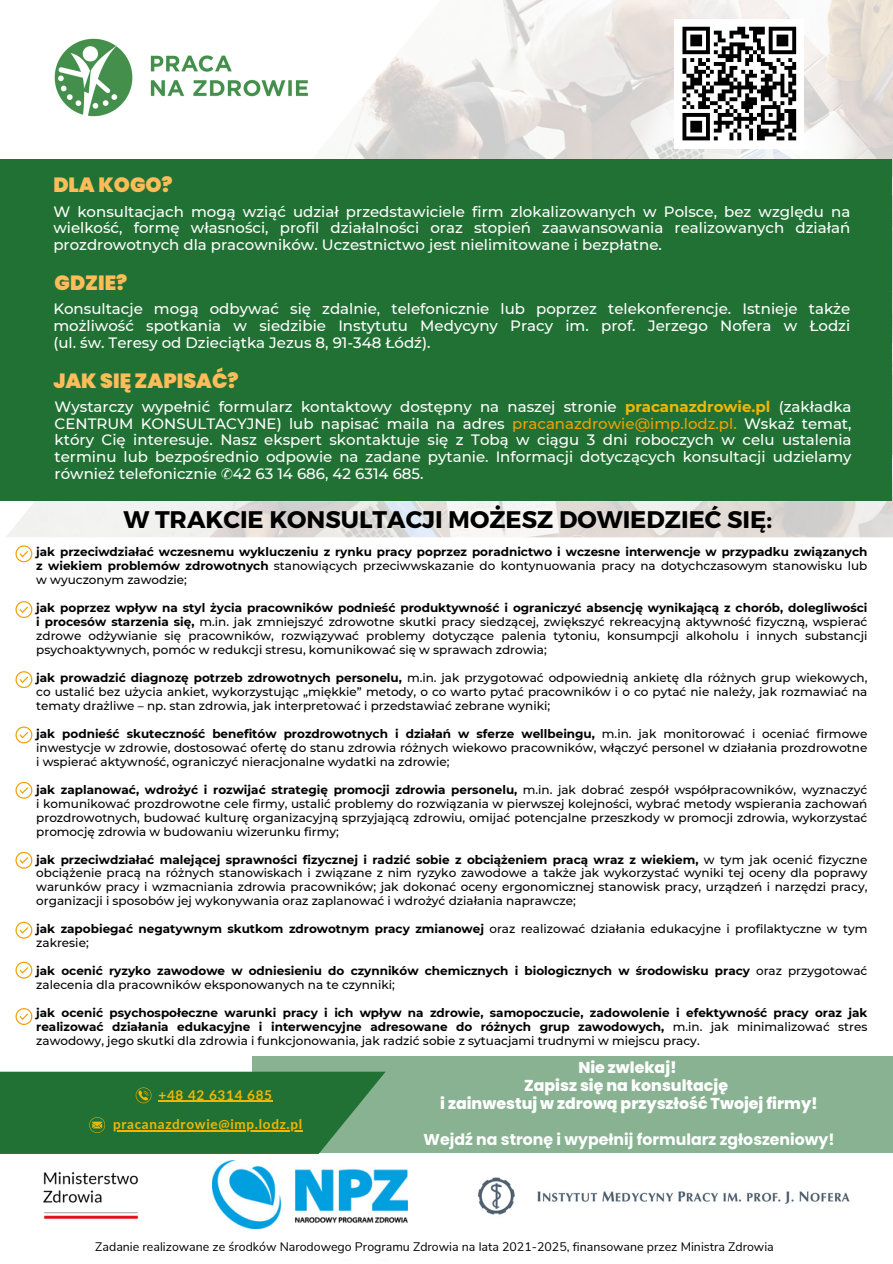
<style>
.page{position:relative;width:893px;height:1264px;background:#fff}
.page>*{position:absolute;margin:0;border:0;box-sizing:border-box;transform-origin:0 0}
.t1{font:700 24px "Montserrat";color:#000}
.t2{font:900 20.55px "Poppins";color:#ffbd59}
.t3{font:800 15.75px "Poppins";color:#fff}
.t4{font:700 15.75px "Poppins";color:#fff}
.t5{font:500 15px/16.8px "Montserrat";color:#fff;text-align:justify}
.t6{font:700 13.5px "Lato";letter-spacing:.05em;color:#f2b705}
.t7{font:12.45px "Nunito Sans";color:#000}
.t8{font:500 12px/14px "Montserrat";color:#000;text-align:justify}
.t9{font:700 12px/14px "Montserrat";color:#000;text-align:justify}
.s1{font-weight:700;color:#f2b705}
.s2{color:#f29f05}
.s3{font-family:"Free Serif";font-weight:400}
.s4{font-weight:500}
.s5{font-weight:700}
</style>
<div class="page">
<img style="left:5px;top:0;width:887px;height:537px">
<div style="left:251px;top:1056px;width:641px;height:195px;background:#88b291"></div>
<svg style="left:15px;top:545px;width:17px;height:17px"></svg>
<img style="left:31px;top:10px;width:296px;height:138px">
<div style="left:0;top:159px;width:891px;height:341px;background:#227134"></div>
<div style="left:674px;top:19px;width:129px;height:129px;background:#fff"></div>
<svg style="left:682px;top:26px;width:115px;height:115px"></svg>
<svg style="left:15px;top:601px;width:17px;height:17px"></svg>
<svg style="left:15px;top:671px;width:17px;height:17px"></svg>
<svg style="left:15px;top:726px;width:17px;height:17px"></svg>
<svg style="left:15px;top:781px;width:17px;height:17px"></svg>
<svg style="left:15px;top:851px;width:17px;height:17px"></svg>
<svg style="left:15px;top:921px;width:17px;height:17px"></svg>
<svg style="left:15px;top:961px;width:17px;height:17px"></svg>
<svg style="left:15px;top:1008px;width:17px;height:16px"></svg>
<svg style="left:0;top:1071px;width:385px;height:82px;background:#2e783c"></svg>
<hr style="left:158px;top:1100px;width:115px;height:1px;background:#f2b705">
<hr style="left:113px;top:1130px;width:190px;height:1px;background:#f2b705">
<div style="left:0;top:1153px;width:891px;height:105px;background:#fff"></div>
<img style="left:43px;top:1171px;width:96px;height:49px">
<img style="left:213px;top:1160px;width:194px;height:68px">
<img style="left:478px;top:1177px;width:372px;height:38px">
<p class="t2" style="left:53px;top:171px;width:121px">DLA KOGO?</p>
<p class="t5" style="left:53px;top:203px;width:798px">W konsultacjach mogą wziąć udział przedstawiciele firm zlokalizowanych w Polsce, bez względu na wielkość, formę własności, profil działalności oraz stopień zaawansowania realizowanych działań prozdrowotnych dla pracowników. Uczestnictwo jest nielimitowane i bezpłatne.</p>
<p class="t2" style="left:55px;top:268px;width:74px">GDZIE?</p>
<p class="t5" style="left:53px;top:300px;width:798px">Konsultacje mogą odbywać się zdalnie, telefonicznie lub poprzez telekonferencje. Istnieje także możliwość spotkania w siedzibie Instytutu Medycyny Pracy im. prof. Jerzego Nofera w Łodzi (ul. św. Teresy od Dzieciątka Jezus 8, 91-348 Łódź).</p>
<p class="t2" style="left:53px;top:366px;width:187px">JAK SIĘ ZAPISAĆ?</p>
<p class="t5" style="left:55px;top:398px;width:798px">Wystarczy wypełnić formularz kontaktowy dostępny na naszej stronie <span class="s1">pracanazdrowie.pl</span> (zakładka CENTRUM KONSULTACYJNE) lub napisać maila na adres <span class="s2">pracanazdrowie@imp.lodz.pl.</span> Wskaż temat, który Cię interesuje. Nasz ekspert skontaktuje się z Tobą w ciągu 3 dni roboczych w celu ustalenia terminu lub bezpośrednio odpowie na zadane pytanie. Informacji dotyczących konsultacji udzielamy również telefonicznie <span class="s3">✆</span>42 63 14 686, 42 6314 685.</p>
<p class="t1" style="left:123px;top:504px;width:650px">W TRAKCIE KONSULTACJI MOŻESZ DOWIEDZIEĆ SIĘ:</p>
<p class="t9" style="left:36px;top:544px;width:832px">jak przeciwdziałać wczesnemu wykluczeniu z rynku pracy poprzez poradnictwo i wczesne interwencje w przypadku związanych z wiekiem problemów zdrowotnych <span class="s4">stanowiących przeciwwskazanie do kontynuowania pracy na dotychczasowym stanowisku lub w wyuczonym zawodzie;</span></p>
<p class="t8" style="left:36px;top:600px;width:832px"><span class="s5">jak poprzez wpływ na styl życia pracowników podnieść produktywność i ograniczyć absencję wynikającą z chorób, dolegliwości i procesów starzenia się,</span> m.in. jak zmniejszyć zdrowotne skutki pracy siedzącej, zwiększyć rekreacyjną aktywność fizyczną, wspierać zdrowe odżywianie się pracowników, rozwiązywać problemy dotyczące palenia tytoniu, konsumpcji alkoholu i innych substancji psychoaktywnych, pomóc w redukcji stresu, komunikować się w sprawach zdrowia;</p>
<p class="t8" style="left:36px;top:670px;width:832px"><span class="s5">jak prowadzić diagnozę potrzeb zdrowotnych personelu,</span> m.in. jak przygotować odpowiednią ankietę dla różnych grup wiekowych, co ustalić bez użycia ankiet, wykorzystując „miękkie” metody, o co warto pytać pracowników i o co pytać nie należy, jak rozmawiać na tematy drażliwe – np. stan zdrowia, jak interpretować i przedstawiać zebrane wyniki;</p>
<p class="t8" style="left:36px;top:726px;width:832px"><span class="s5">jak podnieść skuteczność benefitów prozdrowotnych i działań w sferze wellbeingu,</span> m.in. jak monitorować i oceniać firmowe inwestycje w zdrowie, dostosować ofertę do stanu zdrowia różnych wiekowo pracowników, włączyć personel w działania prozdrowotne i wspierać aktywność, ograniczyć nieracjonalne wydatki na zdrowie;</p>
<p class="t8" style="left:36px;top:782px;width:832px"><span class="s5">jak zaplanować, wdrożyć i rozwijać strategię promocji zdrowia personelu,</span> m.in. jak dobrać zespół współpracowników, wyznaczyć i komunikować prozdrowotne cele firmy, ustalić problemy do rozwiązania w pierwszej kolejności, wybrać metody wspierania zachowań prozdrowotnych, budować kulturę organizacyjną sprzyjającą zdrowiu, omijać potencjalne przeszkody w promocji zdrowia, wykorzystać promocję zdrowia w budowaniu wizerunku firmy;</p>
<p class="t8" style="left:36px;top:852px;width:832px"><span class="s5">jak przeciwdziałać malejącej sprawności fizycznej i radzić sobie z obciążeniem pracą wraz z wiekiem,</span> w tym jak ocenić fizyczne obciążenie pracą na różnych stanowiskach i związane z nim ryzyko zawodowe a także jak wykorzystać wyniki tej oceny dla poprawy warunków pracy i wzmacniania zdrowia pracowników; jak dokonać oceny ergonomicznej stanowisk pracy, urządzeń i narzędzi pracy, organizacji i sposobów jej wykonywania oraz zaplanować i wdrożyć działania naprawcze;</p>
<p class="t8" style="left:36px;top:922px;width:832px"><span class="s5">jak zapobiegać negatywnym skutkom zdrowotnym pracy zmianowej</span> oraz realizować działania edukacyjne i profilaktyczne w tym zakresie;</p>
<p class="t9" style="left:36px;top:964px;width:832px">jak ocenić ryzyko zawodowe w odniesieniu do czynników chemicznych i biologicznych w środowisku pracy <span class="s4">oraz przygotować zalecenia dla pracowników eksponowanych na te czynniki;</span></p>
<p class="t9" style="left:36px;top:1006px;width:832px">jak ocenić psychospołeczne warunki pracy i ich wpływ na zdrowie, samopoczucie, zadowolenie i efektywność pracy oraz jak realizować działania edukacyjne i interwencyjne adresowane do różnych grup zawodowych, <span class="s4">m.in. jak minimalizować stres zawodowy, jego skutki dla zdrowia i funkcjonowania, jak radzić sobie z sytuacjami trudnymi w miejscu pracy.</span></p>
<p class="t3" style="left:578px;top:1056px;width:100px">Nie zwlekaj!</p>
<p class="t3" style="left:524px;top:1074px;width:205px">Zapisz się na konsultację</p>
<p class="t3" style="left:440px;top:1092px;width:379px">i zainwestuj w zdrową przyszłość Twojej firmy!</p>
<p class="t4" style="left:423px;top:1128px;width:412px">Wejdź na stronę i wypełnij formularz zgłoszeniowy!</p>
<p class="t6" style="left:158px;top:1086px;width:115px">+48 42 6314 685</p>
<p class="t6" style="left:113px;top:1115px;width:191px">pracanazdrowie@imp.lodz.pl</p>
<p class="t7" style="left:95px;top:1238px;width:680px">Zadanie realizowane ze środków Narodowego Programu Zdrowia na lata 2021-2025, finansowane przez Ministra Zdrowia</p>
</div>
